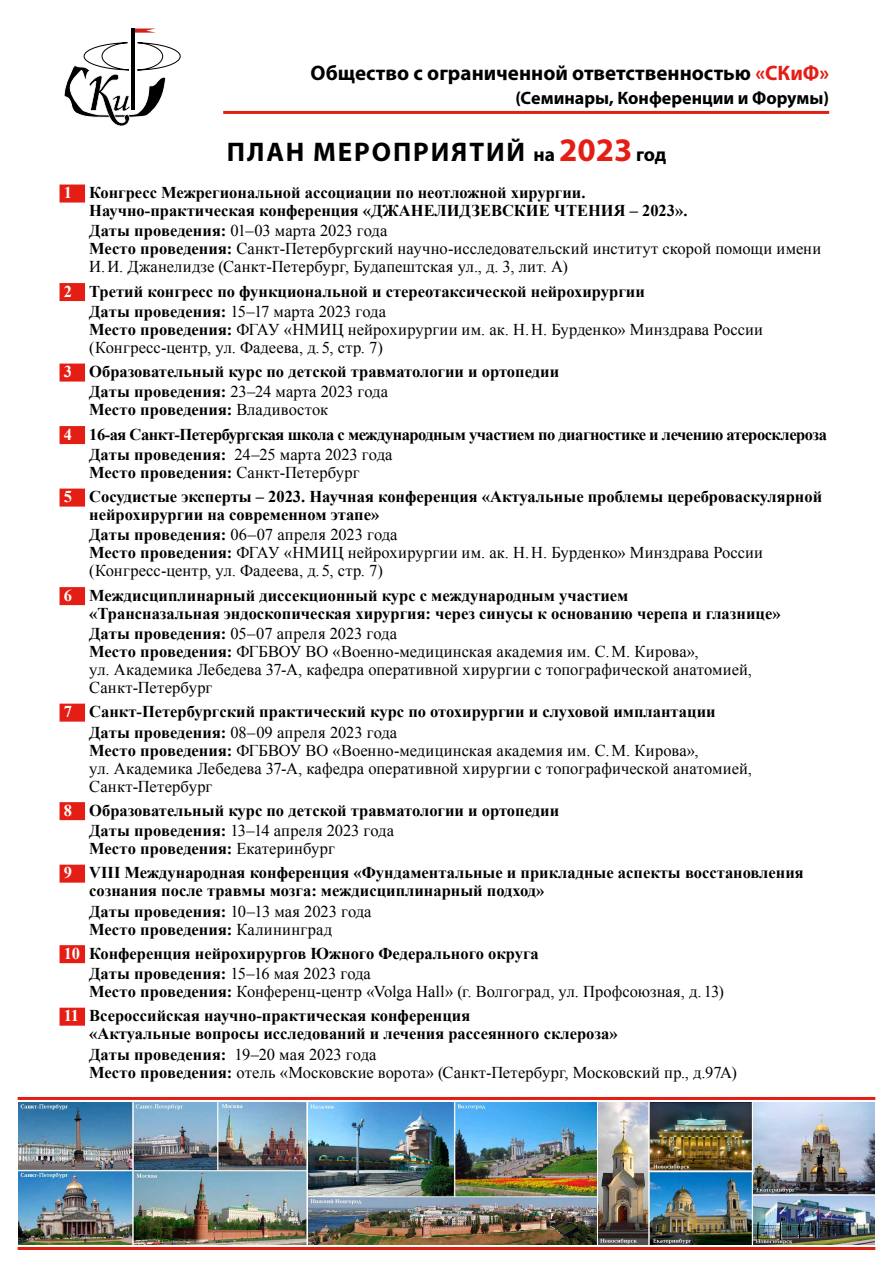
<style>
.page{position:relative;width:893px;height:1263px;background:#fff}
.page>*{position:absolute;margin:0;border:0;box-sizing:border-box;transform-origin:0 0}
.t1{font:700 27px "Myriad Pro";letter-spacing:.07em;color:#000}
.t2{font:700 21px "Myriad Pro";color:#000}
.t3{font:700 18px "Myriad Pro";color:#000}
.t4{font:700 16.5px/20.1px "Times New Roman";color:#000}
.t5{font:16.5px/18px "Times New Roman";letter-spacing:.005em;color:#000}
.t6{font:700 16.5px/24.3px "Times New Roman";letter-spacing:-.03em;color:#000}
.s1{color:#e41e15}
.s2{font-size:19.5px}
.s3{font-size:33px;color:#e41e15}
.s4{color:#fff}
.s5{font-weight:700}
.s6{font-weight:400}
</style>
<div class="page">
<svg style="left:64px;top:29px;width:117px;height:97px"></svg>
<hr style="left:223px;top:111px;width:606px;height:3px;background:#e41e15">
<img style="left:18px;top:1102px;width:857px;height:142px">
<hr style="left:18px;top:1247px;width:857px;height:3px;background:#e41e15">
<hr style="left:18px;top:1097px;width:857px;height:3px;background:#e41e15">
<div style="left:60px;top:185px;width:25px;height:18px;background:#e41e15"></div>
<div style="left:60px;top:283px;width:25px;height:18px;background:#e41e15"></div>
<div style="left:60px;top:364px;width:25px;height:18px;background:#e41e15"></div>
<div style="left:60px;top:426px;width:25px;height:18px;background:#e41e15"></div>
<div style="left:60px;top:489px;width:25px;height:18px;background:#e41e15"></div>
<div style="left:60px;top:587px;width:25px;height:18px;background:#e41e15"></div>
<div style="left:60px;top:704px;width:25px;height:18px;background:#e41e15"></div>
<div style="left:60px;top:802px;width:25px;height:18px;background:#e41e15"></div>
<div style="left:60px;top:865px;width:25px;height:18px;background:#e41e15"></div>
<div style="left:60px;top:945px;width:25px;height:18px;background:#e41e15"></div>
<div style="left:60px;top:1008px;width:25px;height:18px;background:#e41e15"></div>
<p class="t2" style="left:311px;top:59px;width:520px">Общество с ограниченной ответственностью <span class="s1">«СКиФ»</span></p>
<p class="t3" style="left:515px;top:86px;width:315px">(Cеминары, Конференции и Форумы)</p>
<h1 class="t1" style="left:227px;top:134px;width:441px">План мероп риятий <span class="s2">на</span> <span class="s3">2023</span><span class="s2">год</span></h1>
<p class="t4" style="left:89px;top:183px;width:600px;line-height:18px;text-indent:-26px"><span class="s4">1</span> Конгресс Межрегиональной ассоциации по неотложной хирургии.<br>Научно-практическая конференция «ДЖАНЕЛИДЗЕВСКИЕ ЧТЕНИЯ – 2023».</p>
<p class="t5" style="left:89px;top:221px;width:733px"><span class="s5">Даты проведения:</span> 01–03 марта 2023 года<br><span class="s5">Место проведения:</span> Санкт-Петербургский научно-исследовательский институт скорой помощи имени<br>И.И. Джанелидзе (Санкт-Петербург, Будапештская ул., д. 3, лит. А)</p>
<p class="t4" style="left:89px;top:281px;width:557px;text-indent:-26px"><span class="s4">2</span> Третий конгресс по функциональной и стереотаксической нейрохирургии<br>Даты проведения: <span class="s6">15–17 марта 2023 года</span></p>
<p class="t5" style="left:89px;top:320px;width:675px"><span class="s5">Место проведения:</span> ФГАУ «НМИЦ нейрохирургии им. ак. Н.Н. Бурденко» Минздрава России (Конгресс-центр, ул. Фадеева, д.5, стр. 7)</p>
<p class="t4" style="left:89px;top:361px;width:471px;text-indent:-26px"><span class="s4">3</span> Образовательный курс по детской травматологии и ортопедии<br>Даты проведения: <span class="s6">23–24 марта 2023 года</span></p>
<p class="t6" style="left:64px;top:397px;width:765px;text-indent:26px">Место проведения: <span class="s6">Владивосток<br></span><span class="s4">4</span> 16-ая Санкт-Петербургская школа с международным участием по диагностике и лечению атеросклероза</p>
<p class="t5" style="left:89px;top:445px;width:305px"><span class="s5">Даты проведения:</span> 24–25 марта 2023 года<br><span class="s5">Место проведения:</span> Санкт-Петербург</p>
<p class="t4" style="left:89px;top:487px;width:734px;line-height:18px;text-indent:-26px"><span class="s4">5</span> Сосудистые эксперты – 2023. Научная конференция «Актуальные проблемы цереброваскулярной нейрохирургии на современном этапе»</p>
<p class="t5" style="left:89px;top:525px;width:675px"><span class="s5">Даты проведения:</span> 06–07 апреля 2023 года<br><span class="s5">Место проведения:</span> ФГАУ «НМИЦ нейрохирургии им. ак. Н.Н. Бурденко» Минздрава России (Конгресс-центр, ул. Фадеева, д.5, стр. 7)</p>
<p class="t4" style="left:89px;top:586px;width:693px;line-height:18px;text-indent:-26px"><span class="s4">6</span> Междисциплинарный диссекционный курс с международным участием<br>«Трансназальная эндоскопическая хирургия: через синусы к основанию черепа и глазнице»</p>
<p class="t5" style="left:89px;top:624px;width:664px"><span class="s5">Даты проведения:</span> 05–07 апреля 2023 года<br><span class="s5">Место проведения:</span> ФГБВОУ ВО «Военно-медицинская академия им. С.М. Кирова»,<br>ул. Академика Лебедева 37-А, кафедра оперативной хирургии с топографической анатомией, Санкт-Петербург</p>
<p class="t4" style="left:89px;top:701px;width:628px;text-indent:-26px"><span class="s4">7</span> Санкт-Петербургский практический курс по отохирургии и слуховой имплантации<br>Даты проведения: <span class="s6">08–09 апреля 2023 года</span></p>
<p class="t5" style="left:89px;top:740px;width:664px"><span class="s5">Место проведения:</span> ФГБВОУ ВО «Военно-медицинская академия им. С.М. Кирова»,<br>ул. Академика Лебедева 37-А, кафедра оперативной хирургии с топографической анатомией,<br>Санкт-Петербург</p>
<p class="t4" style="left:89px;top:800px;width:471px;text-indent:-26px"><span class="s4">8</span> Образовательный курс по детской травматологии и ортопедии<br>Даты проведения: <span class="s6">13–14 апреля 2023 года</span></p>
<p class="t4" style="left:64px;top:836px;width:741px;line-height:24.3px;text-indent:26px">Место проведения: <span class="s6">Екатеринбург<br></span><span class="s4">9</span> VIII Международная конференция «Фундаментальные и прикладные аспекты восстановления</p>
<p class="t4" style="left:89px;top:880px;width:457px">сознания после травмы мозга: междисциплинарный подход»<br>Даты проведения: <span class="s6">10–13 мая 2023 года</span></p>
<p class="t4" style="left:64px;top:916px;width:477px;line-height:24.3px;text-indent:26px">Место проведения: <span class="s6">Калининград<br></span><span class="s4">10</span> Конференция нейрохирургов Южного Федерального округа</p>
<p class="t5" style="left:89px;top:964px;width:636px"><span class="s5">Даты проведения:</span> 15–16 мая 2023 года<br><span class="s5">Место проведения:</span> Конференц-центр «Volga Hall» (г. Волгоград, ул. Профсоюзная, д. 13)</p>
<p class="t4" style="left:89px;top:1006px;width:530px;line-height:18px;text-indent:-26px"><span class="s4">11</span> Всероссийская научно-практическая конференция<br>«Актуальные вопросы исследований и лечения рассеянного склероза»</p>
<p class="t5" style="left:89px;top:1044px;width:649px"><span class="s5">Даты проведения:</span> 19–20 мая 2023 года<br><span class="s5">Место проведения:</span> отель «Московские ворота» (Санкт-Петербург, Московский пр., д.97А)</p>
</div>
